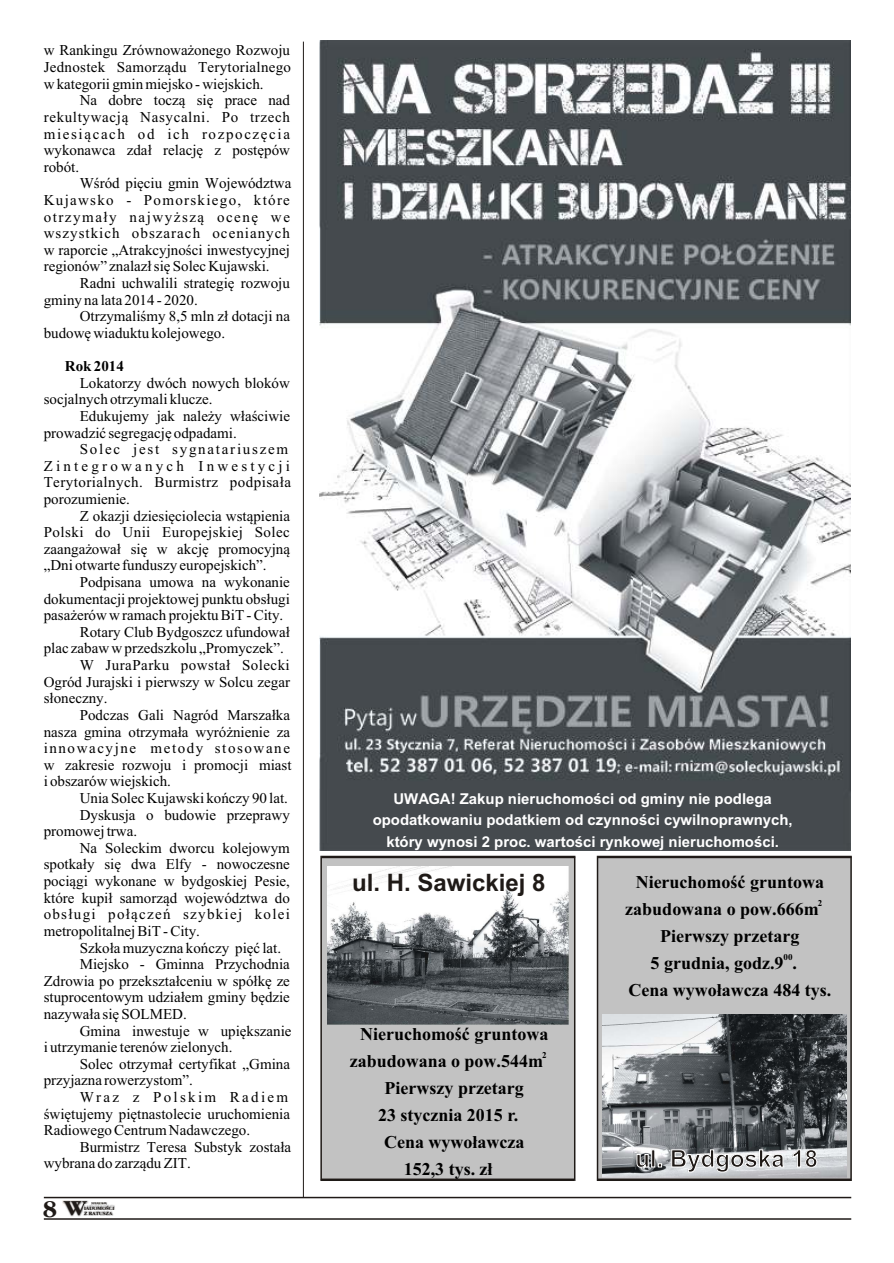
<style>
.page{position:relative;width:894px;height:1263px;background:#fff}
.page>*{position:absolute;margin:0;border:0;box-sizing:border-box;transform-origin:0 0}
.t1{font:700 24.9px "Gatineau";color:#1f1a17}
.t2{font:700 24px "Arial CE";color:#1f1a17}
.t3{font:700 18px/27px "Times New Roman CE";color:#000}
.t4{font:15px/16.6px "Times New Roman CE";color:#000;text-align:justify}
.t5{font:700 15px/21.5px "Arial CE";color:#fff;text-align:center}
.t6{font:15px/16.6px "Times New Roman CE";letter-spacing:.115em;color:#000}
.t7{font:15px "Times New Roman CE";letter-spacing:.085em;color:#000}
.t8{font:15px "Times New Roman CE";letter-spacing:.105em;color:#000}
.t9{font:15px "Times New Roman CE";letter-spacing:.03em;color:#000}
.t10{font:15px "Times New Roman CE";letter-spacing:.155em;color:#000}
.t11{font:700 15px "Times New Roman CE";color:#000}
.t12{font:700 9px "Times New Roman CE";color:#000}
.t13{font:700 4.95px/5.6px "Gatineau";color:#1f1a17;scale:1.08 1}
.t14{font:700 3px "Gatineau";color:#1f1a17;scale:1.08 1}
.s1{font-size:22.2px}
</style>
<div class="page">
<hr style="left:44px;top:1197px;width:807px;height:1px;background:#1f1a17">
<img style="left:63px;top:1200px;width:25px;height:16px">
<img style="left:84px;top:1205px;width:31px;height:11px">
<img style="left:91px;top:1202px;width:16px;height:3px">
<hr style="left:44px;top:1218px;width:807px;height:2px;background:#1f1a17">
<hr style="left:303px;top:42px;width:1px;height:1156px;background:#1f1a17">
<div style="left:597px;top:856px;width:255px;height:325px;background:#c2c2c2"></div>
<img style="left:320px;top:41px;width:531px;height:810px">
<img style="left:602px;top:1015px;width:245px;height:162px">
<div style="left:320px;top:856px;width:255px;height:325px;background:#c2c2c2"></div>
<img style="left:327px;top:866px;width:241px;height:159px">
<p class="t4" style="left:44px;top:44px;width:249px">w Rankingu Zrównowa¿onego Rozwoju Jednostek Samorz¹du Terytorialnego w kategorii gmin miejsko - wiejskich.</p>
<p class="t4" style="left:44px;top:93px;width:248px;text-indent:36px">Na dobre tocz¹ siê prace nad rekultywacj¹ Nasycalni. Po trzech miesi¹cach od ich rozpoczêcia wykonawca zda³ relacjê z postêpów robót.</p>
<p class="t4" style="left:44px;top:176px;width:249px;text-indent:36px">Wœród piêciu gmin Województwa Kujawsko - Pomorskiego, które otrzyma³y najwy¿sz¹ ocenê we wszystkich obszarach ocenianych w raporcie „Atrakcyjnoœci inwestycyjnej regionów” znalaz³ siê Solec Kujawski.</p>
<p class="t4" style="left:44px;top:276px;width:248px;text-indent:36px">Radni uchwalili strategiê rozwoju gminy na lata 2014 - 2020.</p>
<p class="t4" style="left:44px;top:309px;width:248px;text-indent:36px">Otrzymaliœmy 8,5 mln z³ dotacji na budowê wiaduktu kolejowego.</p>
<p class="t11" style="left:65px;top:361px;width:60px">Rok 2014</p>
<p class="t4" style="left:44px;top:376px;width:248px;text-indent:36px">Lokatorzy dwóch nowych bloków socjalnych otrzymali klucze.</p>
<p class="t4" style="left:44px;top:409px;width:248px;text-indent:36px">Edukujemy jak nale¿y w³aœciwie prowadziæ segregacjê odpadami.</p>
<p class="t6" style="left:44px;top:442px;width:249px;text-indent:36px">Solec jest sygnatariuszem<br>Zintegrowanych Inwestycji<br>Terytorialnych. Burmistrz podpisa³a porozumienie.</p>
<p class="t4" style="left:44px;top:509px;width:248px;text-indent:36px">Z okazji dziesiêciolecia wst¹pienia Polski do Unii Europejskiej Solec zaanga¿owa³ siê w akcjê promocyjn¹ „Dni otwarte funduszy europejskich”.</p>
<p class="t4" style="left:80px;top:575px;width:212px">Podpisana umowa na wykonanie</p>
<p class="t4" style="left:44px;top:592px;width:248px">dokumentacji projektowej punktu obs³ugi</p>
<p class="t4" style="left:44px;top:608px;width:241px">pasa¿erów w ramach projektu BiT - City.</p>
<p class="t4" style="left:80px;top:625px;width:212px">Rotary Club Bydgoszcz ufundowa³</p>
<p class="t4" style="left:44px;top:642px;width:242px">plac zabaw w przedszkolu „Promyczek”.</p>
<p class="t9" style="left:80px;top:660px;width:212px">W JuraParku powsta³ Solecki</p>
<p class="t4" style="left:44px;top:675px;width:248px">Ogród Jurajski i pierwszy w Solcu zegar</p>
<p class="t4" style="left:44px;top:691px;width:65px">s³oneczny.</p>
<p class="t4" style="left:80px;top:708px;width:212px">Podczas Gali Nagród Marsza³ka</p>
<p class="t4" style="left:44px;top:725px;width:248px">nasza gmina otrzyma³a wyró¿nienie za</p>
<p class="t8" style="left:44px;top:743px;width:248px">innowacyjne metody stosowane</p>
<p class="t4" style="left:44px;top:758px;width:249px">w zakresie rozwoju i promocji miast</p>
<p class="t4" style="left:44px;top:774px;width:129px">i obszarów wiejskich.</p>
<p class="t4" style="left:80px;top:791px;width:210px">Unia Solec Kujawski koñczy 90 lat.</p>
<p class="t4" style="left:80px;top:808px;width:212px">Dyskusja o budowie przeprawy</p>
<p class="t4" style="left:44px;top:824px;width:95px">promowej trwa.</p>
<p class="t4" style="left:80px;top:841px;width:212px">Na Soleckim dworcu kolejowym</p>
<p class="t4" style="left:44px;top:858px;width:248px">spotka³y siê dwa Elfy - nowoczesne</p>
<p class="t4" style="left:44px;top:874px;width:248px">poci¹gi wykonane w bydgoskiej Pesie,</p>
<p class="t4" style="left:44px;top:891px;width:248px">które kupi³ samorz¹d województwa do</p>
<p class="t7" style="left:44px;top:909px;width:248px">obs³ugi po³¹czeñ szybkiej kolei</p>
<p class="t4" style="left:44px;top:924px;width:158px">metropolitalnej BiT - City.</p>
<p class="t4" style="left:80px;top:941px;width:203px">Szko³a muzyczna koñczy piêæ lat.</p>
<p class="t4" style="left:80px;top:957px;width:212px">Miejsko - Gminna Przychodnia</p>
<p class="t4" style="left:44px;top:974px;width:248px">Zdrowia po przekszta³ceniu w spó³kê ze</p>
<p class="t4" style="left:44px;top:990px;width:248px">stuprocentowym udzia³em gminy bêdzie</p>
<p class="t4" style="left:44px;top:1007px;width:145px">nazywa³a siê SOLMED.</p>
<p class="t4" style="left:80px;top:1024px;width:213px">Gmina inwestuje w upiêkszanie</p>
<p class="t4" style="left:44px;top:1040px;width:190px">i utrzymanie terenów zielonych.</p>
<p class="t4" style="left:80px;top:1057px;width:212px">Solec otrzyma³ certyfikat „Gmina</p>
<p class="t4" style="left:44px;top:1074px;width:151px">przyjazna rowerzystom”.</p>
<p class="t10" style="left:80px;top:1092px;width:210px">Wraz z Polskim Radiem</p>
<p class="t4" style="left:44px;top:1107px;width:248px">œwiêtujemy piêtnastolecie uruchomienia</p>
<p class="t4" style="left:44px;top:1123px;width:208px">Radiowego Centrum Nadawczego.</p>
<p class="t4" style="left:80px;top:1140px;width:213px">Burmistrz Teresa Substyk zosta³a</p>
<p class="t4" style="left:44px;top:1157px;width:149px">wybrana do zarz¹du ZIT.</p>
<h1 class="t1" style="left:43px;top:1198px;width:45px">8 <span class="s1">W</span></h1>
<p class="t14" style="left:91px;top:1202px;width:16px">SOLECKIE</p>
<p class="t13" style="left:84px;top:1205px;width:29px">IADOMOŒCI<br>Z RATUSZA</p>
<p class="t5" style="left:373px;top:789px;width:421px">UWAGA! Zakup nieruchomoœci od gminy nie podlega opodatkowaniu podatkiem od czynnoœci cywilnoprawnych, który wynosi 2 proc. wartoœci rynkowej nieruchomoœci.</p>
<p class="t3" style="left:636px;top:870px;width:190px">Nieruchomoœæ gruntowa</p>
<p class="t12" style="left:818px;top:900px;width:6px">2</p>
<p class="t3" style="left:660px;top:897px;width:160px;text-indent:-35px">zabudowana o pow.666m<br>Pierwszy przetarg</p>
<p class="t12" style="left:784px;top:954px;width:10px">00</p>
<p class="t3" style="left:628px;top:951px;width:204px;text-indent:22px">5 grudnia, godz.9 .<br>Cena wywo³awcza 484 tys.</p>
<h2 class="t2" style="left:352px;top:874px;width:195px">ul. H. Sawickiej 8</h2>
<p class="t3" style="left:360px;top:1022px;width:190px">Nieruchomoœæ gruntowa</p>
<p class="t12" style="left:542px;top:1051px;width:6px">2</p>
<p class="t3" style="left:350px;top:1049px;width:195px">zabudowana o pow.544m</p>
<p class="t3" style="left:385px;top:1076px;width:141px">Pierwszy przetarg</p>
<p class="t3" style="left:378px;top:1103px;width:142px">23 stycznia 2015 r.</p>
<p class="t3" style="left:384px;top:1130px;width:142px">Cena wywo³awcza</p>
<p class="t3" style="left:404px;top:1157px;width:90px">152,3 tys. z³</p>
<h2 class="t2" style="left:635px;top:1150px;width:184px">ul. Bydgoska 18</h2>
</div>
